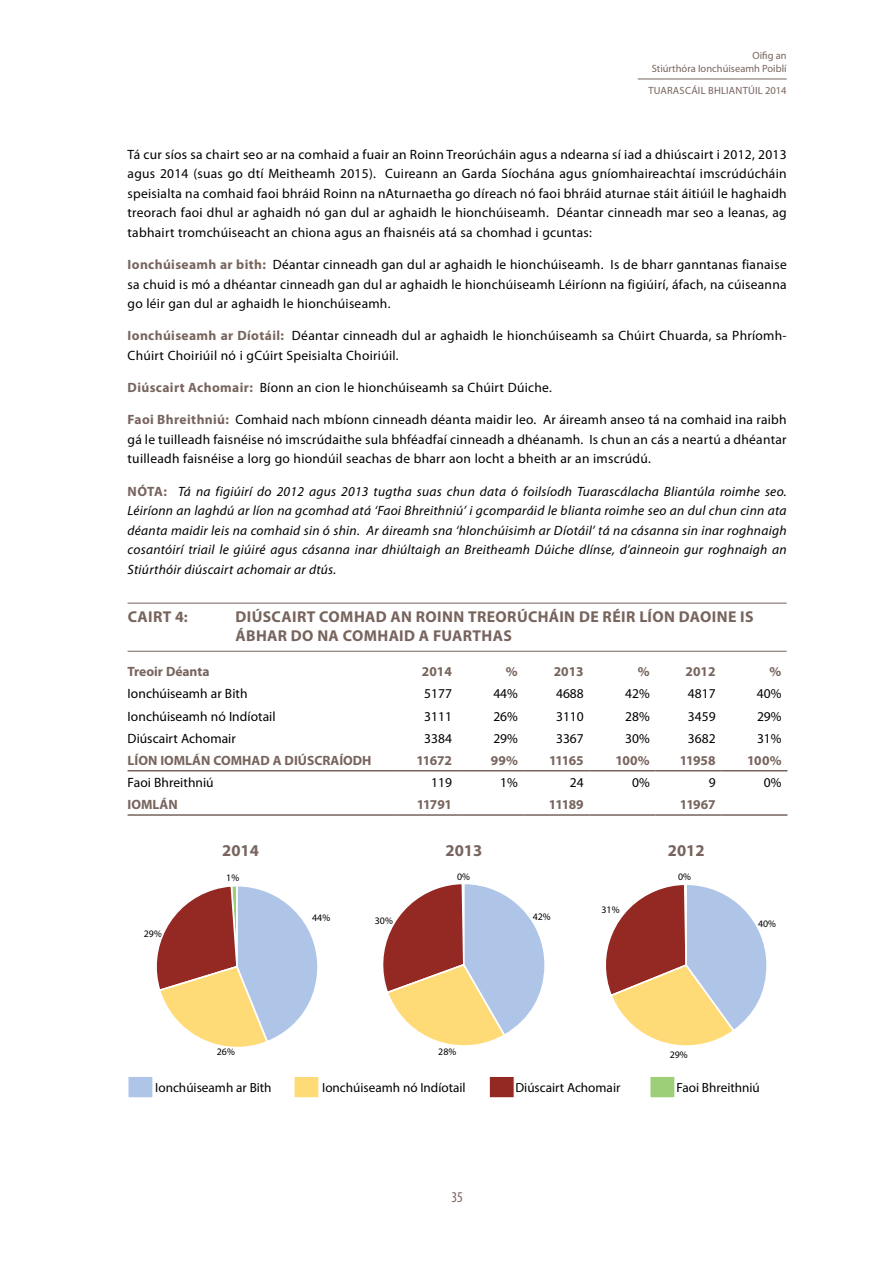
<style>
.page{position:relative;width:893px;height:1263px;background:#fff}
.page>*{position:absolute;margin:0;border:0;box-sizing:border-box;transform-origin:0 0}
.t1{font:700 16.5px "Myriad Pro";color:#77645d}
.t2{font:700 15.75px/18.9px "Myriad Pro";letter-spacing:.02em;color:#77645d}
.t3{font:condensed 15px "Myriad Pro";color:#77645d}
.t4{font:13.5px/19.5px "Myriad Pro";letter-spacing:.02em;color:#000;text-align:justify}
.t5{font:italic 13.5px/19.5px "Myriad Pro";letter-spacing:.02em;color:#000;text-align:justify}
.t6{font:700 13.5px "Myriad Pro";color:#77645d}
.t7{font:13.5px "Myriad Pro";color:#000}
.t8{font:13.2px "Myriad Pro";color:#000}
.t9{font:10.5px/13.5px "Myriad Pro";color:#77645d;text-align:right}
.t10{font:10.5px "Myriad Pro";letter-spacing:.02em;color:#77645d}
.t11{font:700 9.9px "Myriad";color:#000}
.s1{font-weight:700;color:#77645d}
.s2{font-weight:700;font-style:normal;color:#77645d}
.s3{font-size:15px}
</style>
<div class="page">
<hr style="left:638px;top:79px;width:149px;height:1px;background:#77645d">
<hr style="left:128px;top:603px;width:659px;height:1px;background:#77645d">
<hr style="left:128px;top:651px;width:659px;height:1px;background:#77645d">
<hr style="left:128px;top:770px;width:264px;height:1px;background:#77645d">
<hr style="left:392px;top:770px;width:66px;height:1px;background:#77645d">
<hr style="left:458px;top:770px;width:66px;height:1px;background:#77645d">
<hr style="left:524px;top:770px;width:66px;height:1px;background:#77645d">
<hr style="left:590px;top:770px;width:66px;height:1px;background:#77645d">
<hr style="left:656px;top:770px;width:66px;height:1px;background:#77645d">
<hr style="left:722px;top:770px;width:65px;height:1px;background:#77645d">
<hr style="left:128px;top:814px;width:264px;height:2px;background:#77645d">
<hr style="left:392px;top:814px;width:66px;height:2px;background:#77645d">
<hr style="left:458px;top:814px;width:66px;height:2px;background:#77645d">
<hr style="left:524px;top:814px;width:66px;height:2px;background:#77645d">
<hr style="left:590px;top:814px;width:66px;height:2px;background:#77645d">
<hr style="left:656px;top:814px;width:66px;height:2px;background:#77645d">
<hr style="left:722px;top:814px;width:65px;height:2px;background:#77645d">
<div style="left:128px;top:1076px;width:25px;height:22px;background:#aec5e7"></div>
<div style="left:128px;top:1076px;width:25px;height:22px;border:1px solid #fff"></div>
<svg style="left:150px;top:1076px;width:525px;height:22px"></svg>
<svg style="left:383px;top:884px;width:162px;height:162px"></svg>
<svg style="left:606px;top:885px;width:161px;height:161px"></svg>
<svg style="left:156px;top:886px;width:162px;height:161px"></svg>
<p class="t9" style="left:652px;top:48px;width:136px">Oifig an<br>Stiúrthóra Ionchúiseamh Poiblí</p>
<p class="t10" style="left:648px;top:84px;width:140px">TUARASCÁIL BHLIANTÚIL 2014</p>
<p class="t4" style="left:128px;top:144px;width:661px">Tá cur síos sa chairt seo ar na comhaid a fuair an Roinn Treorúcháin agus a ndearna sí iad a dhiúscairt i 2012, 2013 agus 2014 (suas go dtí Meitheamh 2015). Cuireann an Garda Síochána agus gníomhaireachtaí imscrúdúcháin speisialta na comhaid faoi bhráid Roinn na nAturnaetha go díreach nó faoi bhráid aturnae stáit áitiúil le haghaidh treorach faoi dhul ar aghaidh nó gan dul ar aghaidh le hionchúiseamh. Déantar cinneadh mar seo a leanas, ag tabhairt tromchúiseacht an chiona agus an fhaisnéis atá sa chomhad i gcuntas:</p>
<p class="t4" style="left:128px;top:255px;width:661px"><span class="s1">Ionchúiseamh ar bith:</span> Déantar cinneadh gan dul ar aghaidh le hionchúiseamh. Is de bharr ganntanas fianaise sa chuid is mó a dhéantar cinneadh gan dul ar aghaidh le hionchúiseamh Léiríonn na figiúirí, áfach, na cúiseanna go léir gan dul ar aghaidh le hionchúiseamh.</p>
<p class="t4" style="left:128px;top:326px;width:661px"><span class="s1">Ionchúiseamh ar Díotáil:</span> Déantar cinneadh dul ar aghaidh le hionchúiseamh sa Chúirt Chuarda, sa Phríomh-<br>Chúirt Choiriúil nó i gCúirt Speisialta Choiriúil.</p>
<p class="t4" style="left:128px;top:378px;width:426px"><span class="s1">Diúscairt Achomair:</span> Bíonn an cion le hionchúiseamh sa Chúirt Dúiche.</p>
<p class="t4" style="left:128px;top:410px;width:661px"><span class="s1">Faoi Bhreithniú:</span> Comhaid nach mbíonn cinneadh déanta maidir leo. Ar áireamh anseo tá na comhaid ina raibh gá le tuilleadh faisnéise nó imscrúdaithe sula bhféadfaí cinneadh a dhéanamh. Is chun an cás a neartú a dhéantar tuilleadh faisnéise a lorg go hiondúil seachas de bharr aon locht a bheith ar an imscrúdú.</p>
<p class="t5" style="left:128px;top:481px;width:661px"><span class="s2">NÓTA:</span> Tá na figiúirí do 2012 agus 2013 tugtha suas chun data ó foilsíodh Tuarascálacha Bliantúla roimhe seo.<br>Léiríonn an laghdú ar líon na gcomhad atá ‘Faoi Bhreithniú’ i gcomparáid le blianta roimhe seo an dul chun cinn ata déanta maidir leis na comhaid sin ó shin. Ar áireamh sna ‘hIonchúisimh ar Díotáil’ tá na cásanna sin inar roghnaigh cosantóirí triail le giúiré agus cásanna inar dhiúltaigh an Breitheamh Dúiche dlínse, d’ainneoin gur roghnaigh an Stiúrthóir diúscairt achomair ar dtús.</p>
<p class="t2" style="left:128px;top:607px;width:62px">CAIRT 4<span class="s3">:</span></p>
<p class="t2" style="left:236px;top:607px;width:519px">DIÚSCAIRT COMHAD AN ROINN TREORÚCHÁIN DE RÉIR LÍON DAOINE IS<br>ÁBHAR DO NA COMHAID A FUARTHAS</p>
<p class="t6" style="left:128px;top:663px;width:83px">Treoir Déanta</p>
<p class="t6" style="left:422px;top:663px;width:31px">2014</p>
<p class="t6" style="left:506px;top:663px;width:13px">%</p>
<p class="t6" style="left:554px;top:663px;width:31px">2013</p>
<p class="t6" style="left:638px;top:663px;width:13px">%</p>
<p class="t6" style="left:686px;top:663px;width:31px">2012</p>
<p class="t6" style="left:770px;top:663px;width:13px">%</p>
<p class="t4" style="left:128px;top:684px;width:121px">Ionchúiseamh ar Bith</p>
<p class="t4" style="left:424px;top:684px;width:29px">5177</p>
<p class="t4" style="left:493px;top:684px;width:26px">44%</p>
<p class="t4" style="left:556px;top:684px;width:29px">4688</p>
<p class="t4" style="left:625px;top:684px;width:26px">42%</p>
<p class="t4" style="left:688px;top:684px;width:29px">4817</p>
<p class="t4" style="left:757px;top:684px;width:26px">40%</p>
<p class="t4" style="left:128px;top:706px;width:150px">Ionchúiseamh nó Indíotail</p>
<p class="t4" style="left:424px;top:706px;width:29px">3111</p>
<p class="t4" style="left:493px;top:706px;width:26px">26%</p>
<p class="t4" style="left:556px;top:706px;width:29px">3110</p>
<p class="t4" style="left:625px;top:706px;width:26px">28%</p>
<p class="t4" style="left:688px;top:706px;width:29px">3459</p>
<p class="t4" style="left:757px;top:706px;width:26px">29%</p>
<p class="t7" style="left:128px;top:730px;width:110px">Diúscairt Achomair</p>
<p class="t4" style="left:424px;top:728px;width:29px">3384</p>
<p class="t4" style="left:493px;top:728px;width:26px">29%</p>
<p class="t4" style="left:556px;top:728px;width:29px">3367</p>
<p class="t4" style="left:625px;top:728px;width:26px">30%</p>
<p class="t4" style="left:688px;top:728px;width:29px">3682</p>
<p class="t4" style="left:757px;top:728px;width:26px">31%</p>
<p class="t6" style="left:128px;top:751px;width:245px">LÍON IOMLÁN COMHAD A DIÚSCRAÍODH</p>
<p class="t6" style="left:416px;top:751px;width:37px">11672</p>
<p class="t6" style="left:491px;top:751px;width:29px">99%</p>
<p class="t6" style="left:549px;top:751px;width:36px">11165</p>
<p class="t6" style="left:615px;top:751px;width:36px">100%</p>
<p class="t6" style="left:680px;top:751px;width:37px">11958</p>
<p class="t6" style="left:747px;top:751px;width:36px">100%</p>
<p class="t7" style="left:128px;top:774px;width:87px">Faoi Bhreithniú</p>
<p class="t4" style="left:431px;top:772px;width:22px">119</p>
<p class="t4" style="left:500px;top:772px;width:19px">1%</p>
<p class="t4" style="left:570px;top:772px;width:15px">24</p>
<p class="t4" style="left:632px;top:772px;width:19px">0%</p>
<p class="t4" style="left:709px;top:772px;width:8px">9</p>
<p class="t4" style="left:764px;top:772px;width:19px">0%</p>
<p class="t6" style="left:128px;top:796px;width:52px">IOMLÁN</p>
<p class="t6" style="left:417px;top:796px;width:37px">11791</p>
<p class="t6" style="left:549px;top:796px;width:36px">11189</p>
<p class="t6" style="left:680px;top:796px;width:37px">11967</p>
<p class="t1" style="left:222px;top:840px;width:38px">2014</p>
<p class="t1" style="left:446px;top:840px;width:38px">2013</p>
<p class="t1" style="left:668px;top:840px;width:38px">2012</p>
<p class="t11" style="left:144px;top:927px;width:20px">29%</p>
<p class="t11" style="left:226px;top:872px;width:14px">1%</p>
<p class="t11" style="left:217px;top:1046px;width:20px">26%</p>
<p class="t11" style="left:457px;top:871px;width:14px">0%</p>
<p class="t11" style="left:678px;top:871px;width:14px">0%</p>
<p class="t11" style="left:312px;top:911px;width:20px">44%</p>
<p class="t11" style="left:533px;top:910px;width:20px">42%</p>
<p class="t11" style="left:375px;top:915px;width:20px">30%</p>
<p class="t11" style="left:601px;top:904px;width:20px">31%</p>
<p class="t11" style="left:758px;top:918px;width:20px">40%</p>
<p class="t11" style="left:438px;top:1046px;width:20px">28%</p>
<p class="t11" style="left:670px;top:1048px;width:20px">29%</p>
<p class="t8" style="left:155px;top:1079px;width:118px">Ionchúiseamh ar Bith</p>
<p class="t8" style="left:322px;top:1079px;width:145px">Ionchúiseamh nó Indíotail</p>
<p class="t8" style="left:515px;top:1079px;width:106px">Diúscairt Achomair</p>
<p class="t8" style="left:676px;top:1079px;width:85px">Faoi Bhreithniú</p>
<p class="t3" style="left:451px;top:1188px;width:13px">35</p>
</div>
